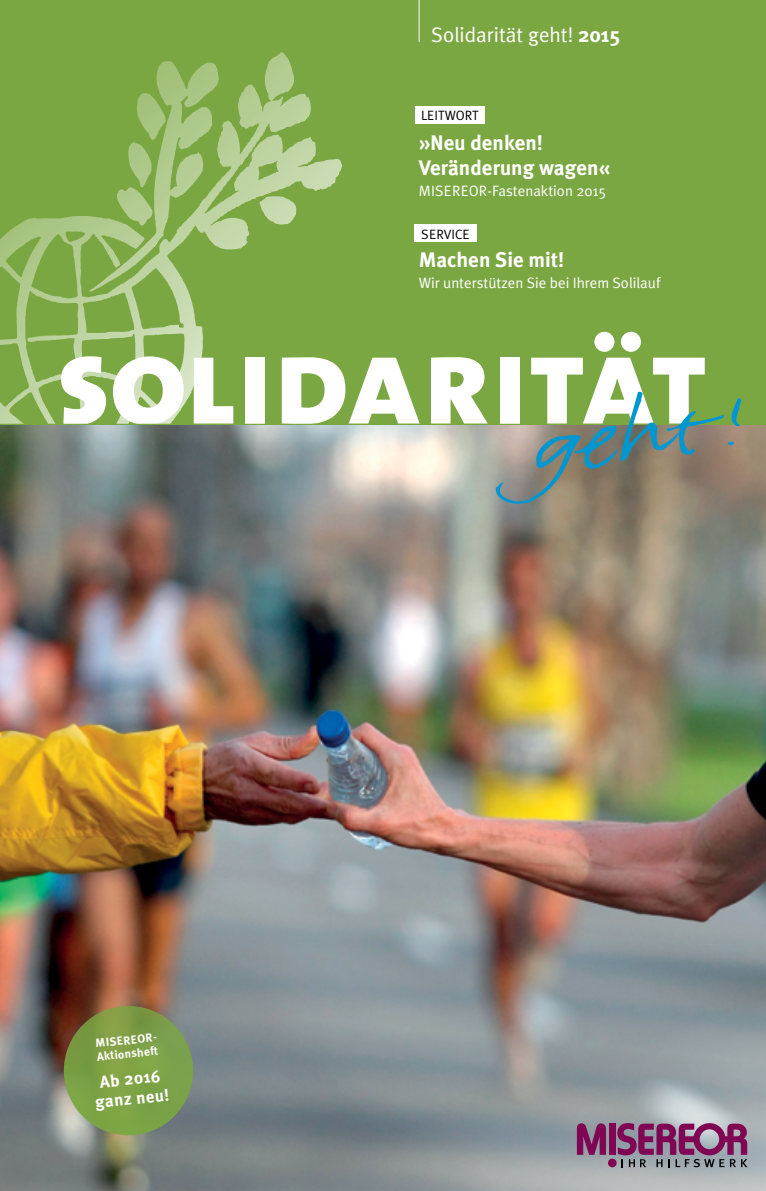
<style>
.page{position:relative;width:766px;height:1191px;background:#fff}
.page>*{position:absolute;margin:0;border:0;box-sizing:border-box;transform-origin:0 0}
.t1{font:700 21px/25.2px "Meta Plus";color:#fff}
.t2{font:21px "Meta Plus Normal";color:#fff}
.t3{font:700 17.1px/19.6px "Meta Plus";color:#fff;text-align:center}
.t4{font:15px "Meta Plus Normal";color:#fff}
.t5{font:13.5px "Meta Plus Normal";color:#000}
.t6{font:700 11.85px/13.5px "Meta Plus";color:#fff}
.s1{font-family:"Meta Plus";font-weight:700}
</style>
<div class="page">
<div style="left:0;top:0;width:765px;height:493px;background:#7ba742"></div>
<svg style="left:0;top:52px;width:342px;height:372px"></svg>
<svg style="left:61px;top:356px;width:45px;height:68px"></svg>
<svg style="left:113px;top:356px;width:71px;height:68px"></svg>
<svg style="left:194px;top:358px;width:39px;height:66px"></svg>
<div style="left:245px;top:358px;width:20px;height:66px;background:#fff"></div>
<svg style="left:282px;top:357px;width:137px;height:67px"></svg>
<svg style="left:431px;top:357px;width:56px;height:67px"></svg>
<hr style="left:418px;top:0;width:1px;height:42px;background:#fff">
<img style="left:0;top:425px;width:765px;height:766px">
<svg style="left:495px;top:332px;width:249px;height:172px"></svg>
<svg style="left:576px;top:1123px;width:29px;height:31px"></svg>
<div style="left:609px;top:1123px;width:6px;height:31px;background:#800654"></div>
<svg style="left:607px;top:1158px;width:9px;height:9px"></svg>
<svg style="left:617px;top:1123px;width:130px;height:44px"></svg>
<div style="left:415px;top:106px;width:69px;height:17px;background:#fff"></div>
<div style="left:415px;top:225px;width:62px;height:17px;background:#fff"></div>
<div style="left:64px;top:1006px;width:129px;height:129px;background:#7ba742;border-radius:50%"></div>
<hr style="left:765px;top:0;width:1px;height:1191px;background:#eef0e4">
<h1 class="t2" style="left:431px;top:22px;width:190px">Solidarität geht! <span class="s1">2015</span></h1>
<p class="t5" style="left:421px;top:108px;width:43px">Leitwort</p>
<h1 class="t1" style="left:418px;top:130px;width:192px">»Neu denken!<br>Veränderung wagen«</h1>
<p class="t4" style="left:418px;top:182px;width:189px">MISEREOR-Fastenaktion 2015</p>
<p class="t5" style="left:421px;top:226px;width:16px">Service</p>
<h1 class="t1" style="left:418px;top:247px;width:147px">Machen Sie mit!</h1>
<p class="t4" style="left:418px;top:274px;width:243px">Wir unterstützen Sie bei Ihrem Solilauf</p>
<p class="t6" style="left:95px;top:1036px;width:65px;rotate:-6deg">MISEREOR-<br>Aktionsheft</p>
<p class="t3" style="left:92px;top:1072px;width:76px;rotate:-6deg">Ab 2016 ganz neu!</p>
</div>
